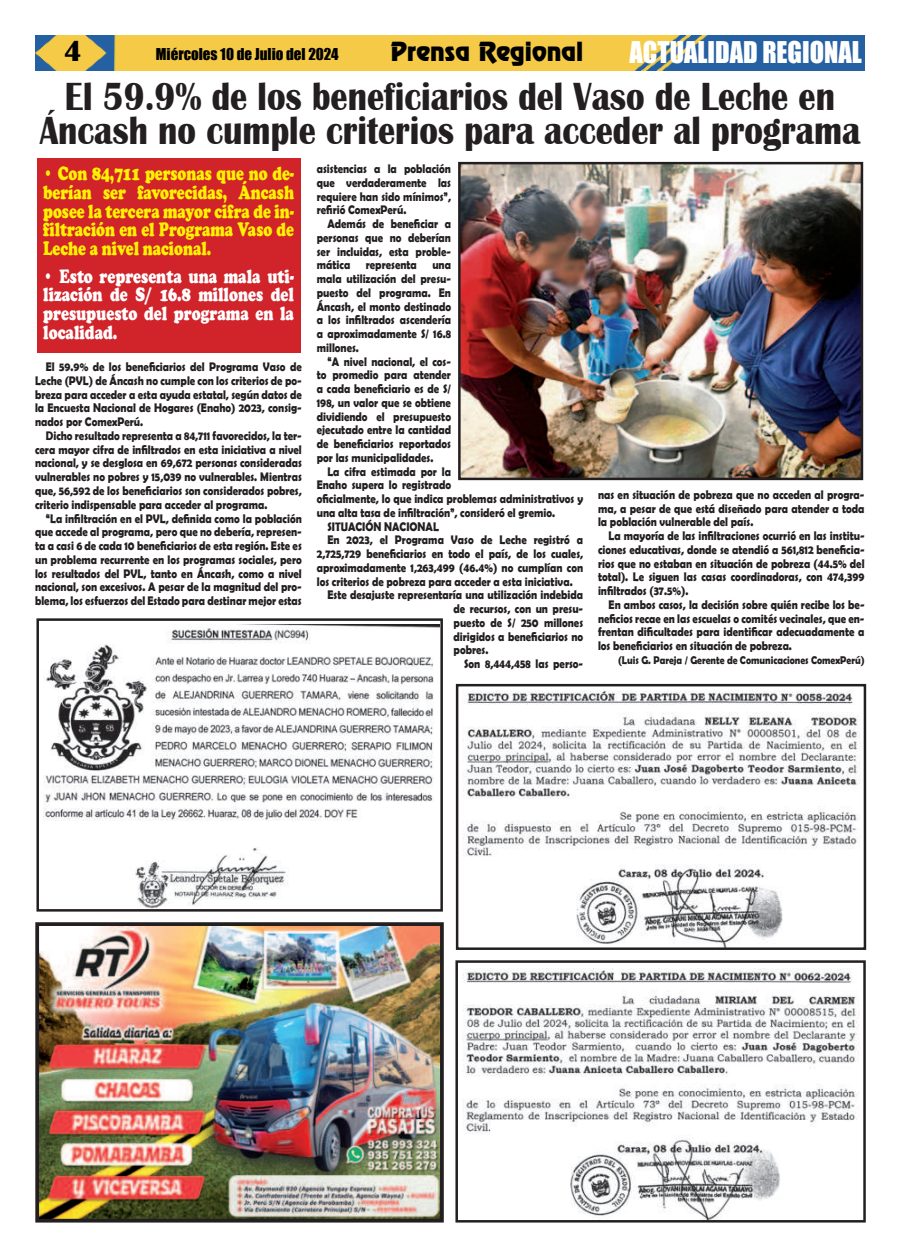
<style>
.page{position:relative;width:900px;height:1258px;background:#fff}
.page>*{position:absolute;margin:0;border:0;box-sizing:border-box;transform-origin:0 0}
.t1{font:700 40.38px/33.8px "Britannic";color:#231f20;text-align:center;scale:.85 1}
.t2{font:700 30px "Britannic";color:#000}
.t3{font:27.5px "Impact";color:#fff;scale:.96 1}
.t4{font:23.75px "Renfrew Normal";color:#000}
.t5{font:900 20px/18.8px "Cooper";color:#fff101;text-align:justify;scale:.74 1}
.t6{font:900 20px/18.8px "Cooper";color:#fff;text-align:justify;scale:.74 1}
.t7{font:15px "Impact";color:#000}
.t8{font:700 12.5px/13.8px "Berlin Sans FB Demi";color:#231f20;text-align:justify;scale:.86 1}
.t9{font:700 11.25px "Berlin Sans FB Demi";color:#231f20;scale:.86 1}
</style>
<div class="page">
<img style="left:35px;top:35px;width:830px;height:36px">
<img style="left:462px;top:166px;width:397px;height:310px">
<div style="left:458px;top:162px;width:405px;height:318px;border:3px solid #231f20"></div>
<div style="left:37px;top:159px;width:264px;height:194px;background:#d1232a"></div>
<img style="left:40px;top:927px;width:399px;height:290px">
<div style="left:35px;top:922px;width:409px;height:300px;border:4px solid #231f20"></div>
<img style="left:463px;top:968px;width:396px;height:250px">
<div style="left:455px;top:960px;width:411px;height:262px;border:3px solid #231f20"></div>
<img style="left:44px;top:625px;width:395px;height:283px">
<div style="left:36px;top:618px;width:407px;height:294px;border:3px solid #231f20"></div>
<img style="left:463px;top:690px;width:398px;height:256px">
<div style="left:456px;top:684px;width:410px;height:266px;border:3px solid #231f20"></div>
<h2 class="t2" style="left:64px;top:36px;width:20px">4</h2>
<p class="t7" style="left:156px;top:46px;width:184px">Miércoles 10 de Julio del 2024</p>
<h3 class="t4" style="left:390px;top:41px;width:194px">Prensa Regional</h3>
<h3 class="t3" style="left:629px;top:38px;width:244px">ACTUALIDAD REGIONAL</h3>
<h1 class="t1" style="left:40px;top:80px;width:967px">El 59.9% de los beneficiarios del Vaso de Leche en<br>Áncash no cumple criterios para acceder al programa</h1>
<h3 class="t5" style="left:43px;top:164px;width:341px">• Con 84,711 personas que no de&shy;berían ser favorecidas, Áncash posee la tercera mayor cifra de in&shy;filtración en el Programa Vaso de Leche a nivel nacional.</h3>
<h3 class="t6" style="left:43px;top:267px;width:341px">• Esto representa una mala uti&shy;lización de S/ 16.8 millones del presupuesto del programa en la localidad.</h3>
<p class="t8" style="left:35px;top:360px;width:312px;text-indent:11px">El 59.9% de los bene昀椀ciarios del Programa Vaso de Leche (PVL) de Áncash no cumple con los criterios de po&shy;breza para acceder a esta ayuda estatal, según datos de la Encuesta Nacional de Hogares (Enaho) 2023, consig&shy;nados por ComexPerú.</p>
<p class="t8" style="left:35px;top:429px;width:312px;text-indent:11px">Dicho resultado representa a 84,711 favorecidos, la ter&shy;cera mayor cifra de in昀椀ltrados en esta iniciativa a nivel nacional, y se desglosa en 69,672 personas consideradas vulnerables no pobres y 15,039 no vulnerables. Mientras que, 56,592 de los bene昀椀ciarios son considerados pobres, criterio indispensable para acceder al programa.</p>
<p class="t8" style="left:35px;top:511px;width:312px;text-indent:11px">“La in昀椀ltración en el PVL, de昀椀nida como la población que accede al programa, pero que no debería, represen&shy;ta a casi 6 de cada 10 bene昀椀ciarios de esta región. Este es un problema recurrente en los programas sociales, pero los resultados del PVL, tanto en Áncash, como a nivel nacional, son excesivos. A pesar de la magnitud del pro&shy;blema, los esfuerzos del Estado para destinar mejor estas</p>
<p class="t8" style="left:317px;top:163px;width:158px">asistencias a la población que verdaderamente las requiere han sido mínimos”, re昀椀rió ComexPerú.</p>
<p class="t8" style="left:317px;top:217px;width:158px;text-indent:11px">Además de bene昀椀ciar a personas que no deberían ser incluidas, esta proble&shy;mática representa una mala utilización del presu&shy;puesto del programa. En Áncash, el monto destinado a los in昀椀ltrados ascendería a aproximadamente S/ 16.8 millones.</p>
<p class="t8" style="left:317px;top:355px;width:158px;text-indent:11px">“A nivel nacional, el cos&shy;to promedio para atender a cada bene昀椀ciario es de S/ 198, un valor que se obtiene dividiendo el presupuesto ejecutado entre la cantidad de bene昀椀ciarios reportados por las municipalidades.</p>
<p class="t8" style="left:327px;top:465px;width:145px">La cifra estimada por la</p>
<p class="t8" style="left:317px;top:479px;width:158px">Enaho supera lo registrado</p>
<p class="t8" style="left:317px;top:492px;width:311px">o昀椀cialmente, lo que indica problemas administrativos y</p>
<p class="t8" style="left:317px;top:505px;width:279px">una alta tasa de in昀椀ltración”, consideró el gremio.</p>
<p class="t8" style="left:327px;top:520px;width:131px">SITUACIÓN NACIONAL</p>
<p class="t8" style="left:327px;top:534px;width:299px">En 2023, el Programa Vaso de Leche registró a</p>
<p class="t8" style="left:317px;top:547px;width:311px">2,725,729 bene昀椀ciarios en todo el país, de los cuales,</p>
<p class="t8" style="left:317px;top:560px;width:311px">aproximadamente 1,263,499 (46.4%) no cumplían con</p>
<p class="t8" style="left:317px;top:575px;width:299px">los criterios de pobreza para acceder a esta iniciativa.</p>
<p class="t8" style="left:327px;top:588px;width:299px">Este desajuste representaría una utilización indebida</p>
<p class="t8" style="left:454px;top:603px;width:152px">de recursos, con un presu-</p>
<p class="t8" style="left:454px;top:617px;width:152px">puesto de S/ 250 millones</p>
<p class="t8" style="left:454px;top:629px;width:152px">dirigidos a bene昀椀ciarios no</p>
<p class="t8" style="left:454px;top:644px;width:42px">pobres.</p>
<p class="t8" style="left:464px;top:657px;width:140px">Son 8,444,458 las perso-</p>
<p class="t8" style="left:598px;top:489px;width:312px">nas en situación de pobreza que no acceden al progra&shy;ma, a pesar de que está diseñado para atender a toda la población vulnerable del país.</p>
<p class="t8" style="left:598px;top:529px;width:311px;text-indent:11px">La mayoría de las in昀椀ltraciones ocurrió en las institu&shy;ciones educativas, donde se atendió a 561,812 bene昀椀cia&shy;rios que no estaban en situación de pobreza (44.5% del total). Le siguen las casas coordinadoras, con 474,399 in昀椀ltrados (37.5%).</p>
<p class="t8" style="left:598px;top:599px;width:311px;text-indent:11px">En ambos casos, la decisión sobre quién recibe los be&shy;ne昀椀cios recae en las escuelas o comités vecinales, que en&shy;frentan di昀椀cultades para identi昀椀car adecuadamente a los bene昀椀ciarios en situación de pobreza.</p>
<p class="t9" style="left:618px;top:653px;width:288px">(Luis G. Pareja / Gerente de Comunicaciones ComexPerú)</p>
</div>
